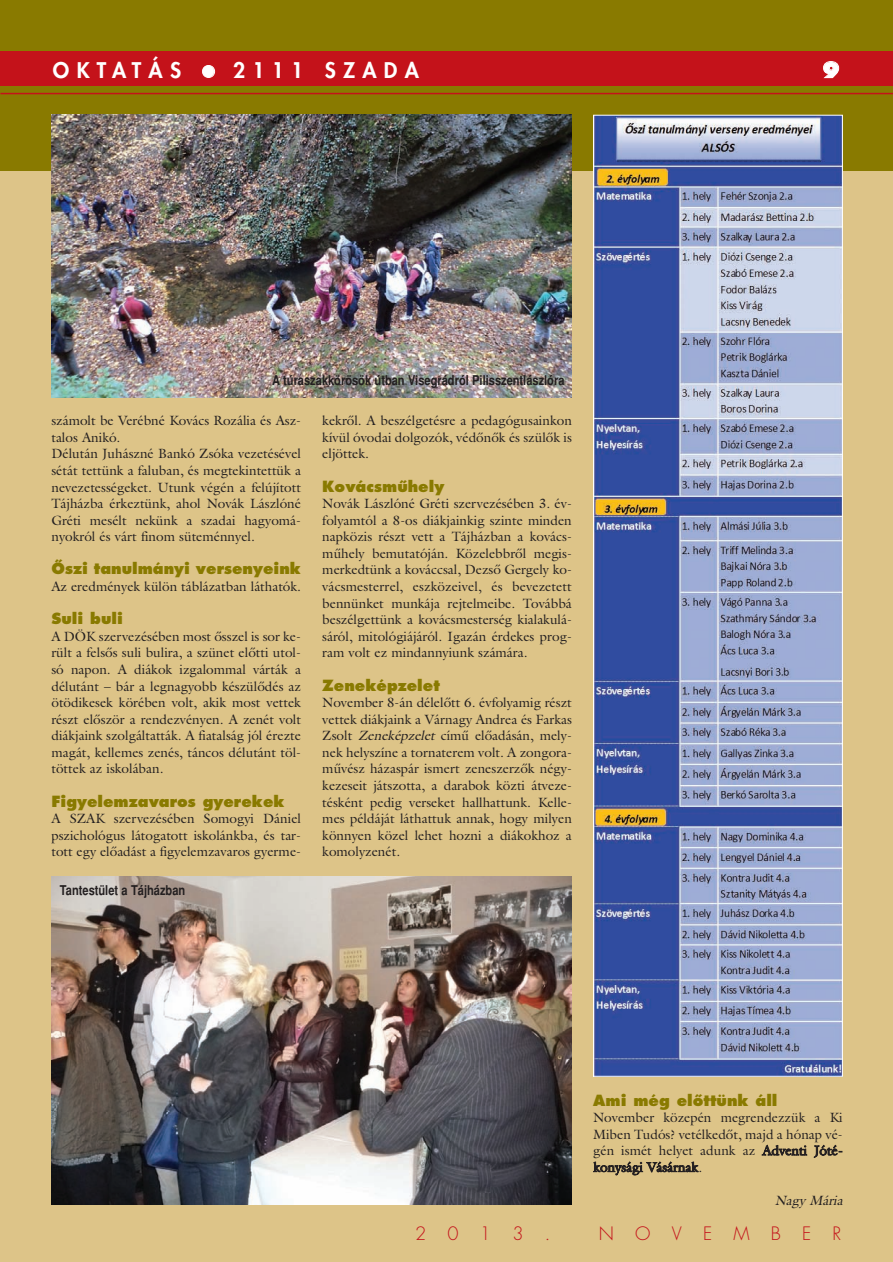
<style>
.page{position:relative;width:893px;height:1262px;background:#fff}
.page>*{position:absolute;margin:0;border:0;box-sizing:border-box;transform-origin:0 0}
.t1{font:800 21px "H Futura";letter-spacing:.345em;color:#fff}
.t2{font:700 21px "H Futura Extra";color:#fff}
.t3{font:300 18px "H Futura";letter-spacing:1.18em;color:#c4121a}
.t4{font:700 15px "Futura AH Extra";color:#897a00}
.t5{font:13.5px/16.6px "Galliard AH";color:#231f20;text-align:justify}
.t6{font:700 13.5px "H Helvetica Narrow";color:#231f20}
.t7{font:italic 13.5px "Galliard AH";color:#231f20}
.s1{font-style:italic}
</style>
<div class="page">
<div style="left:0;top:0;width:892px;height:1262px;background:#ddc488"></div>
<div style="left:0;top:0;width:892px;height:170px;background:#897a00"></div>
<div style="left:0;top:51px;width:892px;height:34px;background:#c4121a"></div>
<hr style="left:0;top:93px;width:892px;height:1px;background:#c4121a">
<img style="left:595px;top:117px;width:245px;height:957px">
<div style="left:593px;top:115px;width:249px;height:961px;border:1px solid #fff"></div>
<img style="left:51px;top:115px;width:521px;height:283px">
<img style="left:51px;top:876px;width:521px;height:328px">
<h1 class="t1" style="left:53px;top:60px;width:130px">OKTATÁS</h1>
<h1 class="t1" style="left:233px;top:60px;width:187px">2111 SZADA</h1>
<h1 class="t2" style="left:822px;top:61px;width:19px">9</h1>
<p class="t6" style="left:272px;top:375px;width:294px">A túraszakkörösök útban Visegrádról Pilisszentlászlóra</p>
<p class="t5" style="left:51px;top:413px;width:251px;text-align:left">számolt be Verébné Kovács Rozália és Asz&shy;talos Anikó.<br>Délután Juhászné Bankó Zsóka vezetésével sétát tettünk a faluban, és megtekintettük a nevezetességeket. Utunk végén a felújított Tájházba érkeztünk, ahol Novák Lászlóné Gréti mesélt nekünk a szadai hagyomá&shy;nyokról és várt finom süteménnyel.</p>
<p class="t4" style="left:51px;top:562px;width:251px">Ôszi tanulmányi versenyeink</p>
<p class="t5" style="left:51px;top:579px;width:251px">Az eredmények külön táblázatban láthatók.</p>
<p class="t4" style="left:51px;top:612px;width:73px">Suli buli</p>
<p class="t5" style="left:51px;top:629px;width:251px">A DÖK szervezésében most ôsszel is sor ke&shy;rült a felsôs suli bulira, a szünet elôtti utol&shy;só napon. A diákok izgalommal várták a délutánt – bár a legnagyobb készülôdés az ötödikesek körében volt, akik most vettek részt elôször a rendezvényen. A zenét volt diákjaink szolgáltatták. A fiatalság jól érezte magát, kellemes zenés, táncos délutánt töl&shy;töttek az iskolában.</p>
<p class="t4" style="left:51px;top:794px;width:235px">Figyelemzavaros gyerekek</p>
<p class="t5" style="left:51px;top:811px;width:251px">A SZAK szervezésében Somogyi Dániel pszichológus látogatott iskolánkba, és tar&shy;tott egy elôadást a figyelemzavaros gyerme-</p>
<p class="t6" style="left:60px;top:885px;width:127px">Tantestület a Tájházban</p>
<p class="t5" style="left:322px;top:413px;width:251px">kekrôl. A beszélgetésre a pedagógusainkon kívül óvodai dolgozók, védônôk és szülôk is eljöttek.</p>
<p class="t4" style="left:322px;top:479px;width:123px">Kovácsmûhely</p>
<p class="t5" style="left:322px;top:496px;width:251px">Novák Lászlóné Gréti szervezésében 3. év&shy;folyamtól a 8-os diákjainkig szinte minden napközis részt vett a Tájházban a kovács&shy;mûhely bemutatóján. Közelebbrôl megis&shy;merkedtünk a kováccsal, Dezsô Gergely ko&shy;vácsmesterrel, eszközeivel, és bevezetett bennünket munkája rejtelmeibe. Továbbá beszélgettünk a kovácsmesterség kialakulá&shy;sáról, mitológiájáról. Igazán érdekes prog&shy;ram volt ez mindannyiunk számára.</p>
<p class="t4" style="left:322px;top:678px;width:119px">Zeneképzelet</p>
<p class="t5" style="left:322px;top:695px;width:251px">November 8-án délelôtt 6. évfolyamig részt vettek diákjaink a Várnagy Andrea és Farkas Zsolt <span class="s1">Zeneképzelet</span> címû elôadásán, mely&shy;nek helyszíne a tornaterem volt. A zongora&shy;mûvész házaspár ismert zeneszerzôk négy&shy;kezeseit játszotta, a darabok közti átveze&shy;tésként pedig verseket hallhattunk. Kelle&shy;mes példáját láthattuk annak, hogy milyen könnyen közel lehet hozni a diákokhoz a komolyzenét.</p>
<p class="t4" style="left:593px;top:1093px;width:186px">Ami még elôttünk áll</p>
<p class="t5" style="left:593px;top:1110px;width:251px">November közepén megrendezzük a Ki Miben Tudós? vetélkedôt, majd a hónap vé&shy;gén ismét helyet adunk az Adventi Jóté&shy;konysági Vásárnak.</p>
<p class="t7" style="left:774px;top:1195px;width:72px">Nagy Mária</p>
<h2 class="t3" style="left:415px;top:1225px;width:137px">2013.</h2>
<h2 class="t3" style="left:599px;top:1225px;width:244px">NOVEMBER</h2>
</div>
